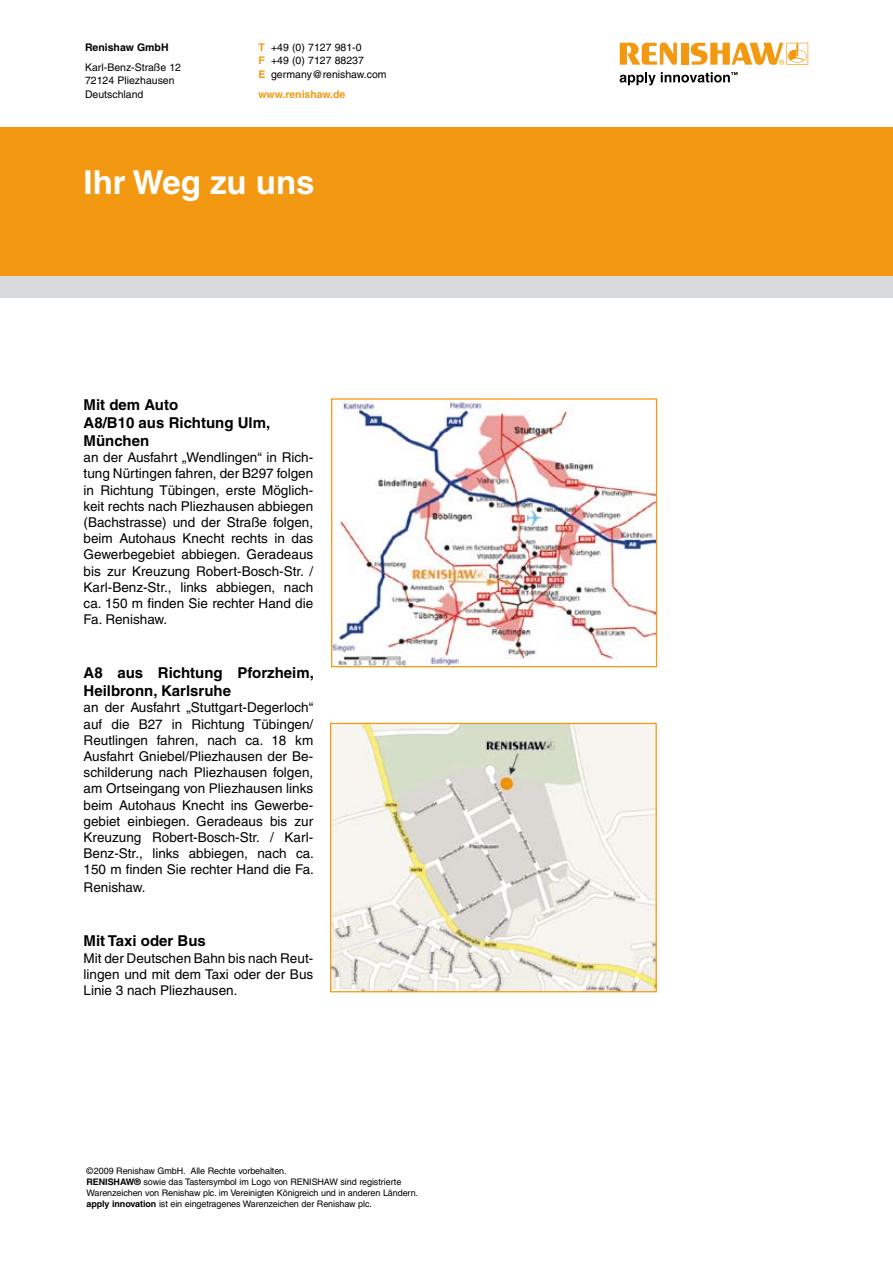
<style>
.page{position:relative;width:893px;height:1263px;background:#fff}
.page>*{position:absolute;margin:0;border:0;box-sizing:border-box;transform-origin:0 0}
.t1{font:700 33px "Helvetica";color:#fff}
.t2{font:700 15px/18px "Helvetica";color:#000}
.t3{font:13.5px/16.2px "Helvetica";color:#000;text-align:justify}
.t4{font:10.5px/13.5px "Helvetica";color:#000}
.t5{font:700 10.5px "Helvetica";color:#f39911}
.t6{font:700 10.5px "Helvetica";color:#000}
.t7{font:9px/10.8px "Helvetica";letter-spacing:-.01em;color:#000}
.s1{font-weight:700;color:#f39911}
.s2{font-weight:700}
</style>
<div class="page">
<svg style="left:620px;top:43px;width:57px;height:22px"></svg>
<div style="left:681px;top:43px;width:7px;height:22px;background:#f39911"></div>
<svg style="left:691px;top:43px;width:117px;height:22px"></svg>
<svg style="left:620px;top:72px;width:117px;height:13px"></svg>
<div style="left:0;top:128px;width:893px;height:148px;background:#f39911"></div>
<div style="left:0;top:276px;width:893px;height:22px;background:#d9dadb"></div>
<img style="left:333px;top:400px;width:322px;height:265px">
<div style="left:331px;top:398px;width:326px;height:269px;border:1px solid #f39911"></div>
<img style="left:332px;top:725px;width:323px;height:265px">
<div style="left:330px;top:723px;width:327px;height:269px;border:1px solid #f39911"></div>
<p class="t6" style="left:85px;top:41px;width:85px">Renishaw GmbH</p>
<p class="t4" style="left:85px;top:60px;width:98px">Karl-Benz-Straße 12<br>72124 Pliezhausen<br>Deutschland</p>
<p class="t4" style="left:258px;top:40px;width:130px"><span class="s1">T</span> +49 (0) 7127 981-0<br><span class="s1">F</span> +49 (0) 7127 88237<br><span class="s1">E</span> germany@renishaw.com</p>
<p class="t5" style="left:258px;top:88px;width:89px">www.renishaw.de</p>
<h1 class="t1" style="left:84px;top:162px;width:232px">Ihr Weg zu uns</h1>
<p class="t2" style="left:84px;top:395px;width:188px">Mit dem Auto<br>A8/B10 aus Richtung Ulm,<br>München</p>
<p class="t3" style="left:84px;top:449px;width:231px">an der Ausfahrt „Wendlingen“ in Rich&shy;tung Nürtingen fahren, der B297 folgen in Richtung Tübingen, erste Möglich&shy;keit rechts nach Pliezhausen abbiegen (Bachstrasse) und der Straße folgen, beim Autohaus Knecht rechts in das Gewerbegebiet abbiegen. Geradeaus bis zur Kreuzung Robert-Bosch-Str. / Karl-Benz-Str., links abbiegen, nach ca. 150 m finden Sie rechter Hand die Fa. Renishaw.</p>
<p class="t2" style="left:84px;top:664px;width:232px">A8 aus Richtung Pforzheim,<br>Heilbronn, Karlsruhe</p>
<p class="t3" style="left:84px;top:699px;width:232px">an der Ausfahrt „Stuttgart-Degerloch“ auf die B27 in Richtung Tübingen/ Reutlingen fahren, nach ca. 18 km Ausfahrt Gniebel/Pliezhausen der Be&shy;schilderung nach Pliezhausen folgen, am Ortseingang von Pliezhausen links beim Autohaus Knecht ins Gewerbe&shy;gebiet einbiegen. Geradeaus bis zur Kreuzung Robert-Bosch-Str. / Karl-Benz-Str., links abbiegen, nach ca.<br>150 m finden Sie rechter Hand die Fa.</p>
<p class="t3" style="left:84px;top:879px;width:63px">Renishaw.</p>
<p class="t2" style="left:84px;top:932px;width:124px">Mit Taxi oder Bus</p>
<p class="t3" style="left:84px;top:950px;width:231px">Mit der Deutschen Bahn bis nach Reut&shy;lingen und mit dem Taxi oder der Bus Linie 3 nach Pliezhausen.</p>
<p class="t7" style="left:87px;top:1166px;width:333px">©2009 Renishaw GmbH. Alle Rechte vorbehalten.<br><span class="s2">RENISHAW®</span> sowie das Tastersymbol im Logo von RENISHAW sind registrierte Warenzeichen von Renishaw plc. im Vereinigten Königreich und in anderen Ländern. <span class="s2">apply innovation</span> ist ein eingetragenes Warenzeichen der Renishaw plc.</p>
</div>
